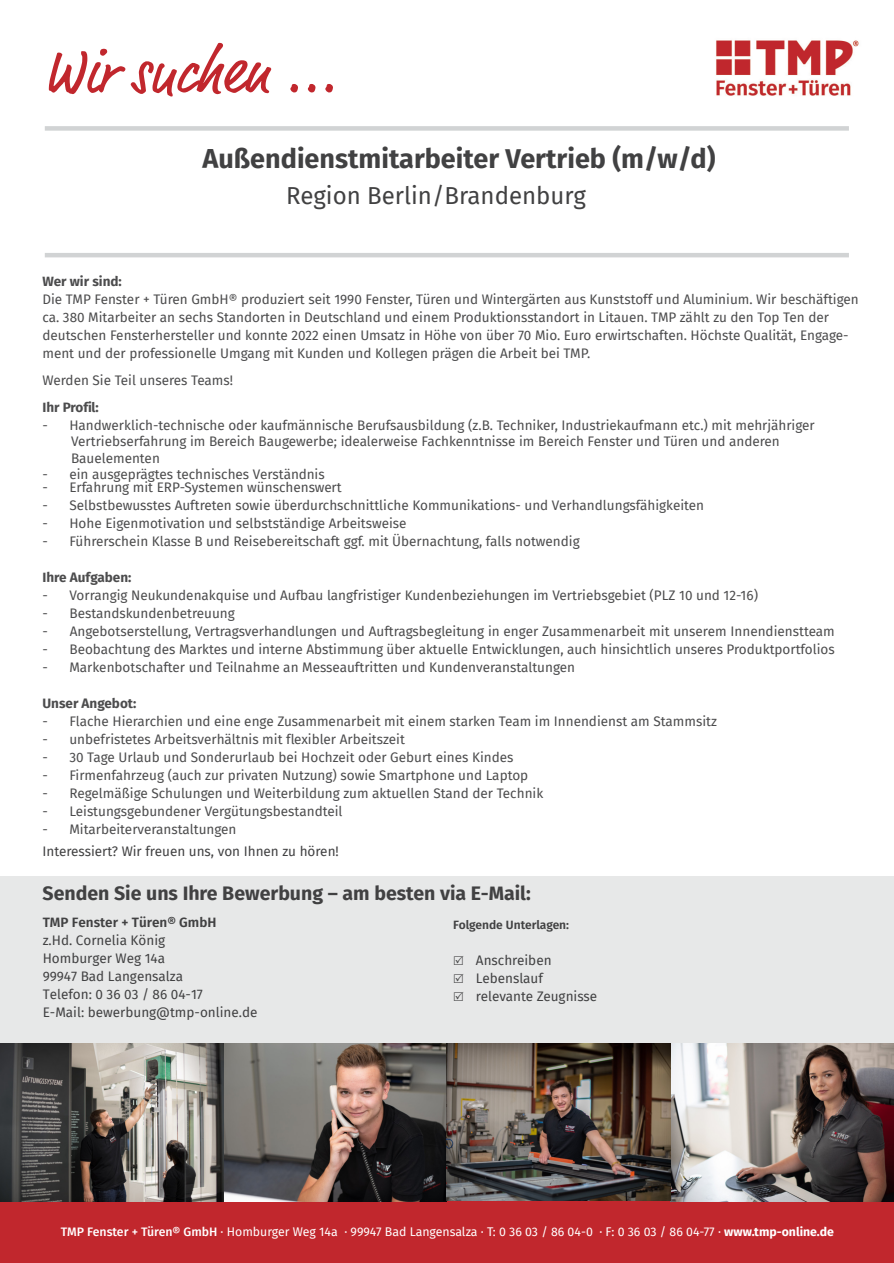
<style>
.page{position:relative;width:894px;height:1263px;background:#fff}
.page>*{position:absolute;margin:0;border:0;box-sizing:border-box;transform-origin:0 0}
.t1{font:61.5px "Market Pro";color:#c1272d}
.t2{font:700 27px "Fira Sans";color:#414142}
.t3{font:24px "Fira Sans";color:#414142}
.t4{font:700 19.5px "Fira Sans";color:#414142}
.t5{font:13.5px/18px "Fira Sans";color:#4c4c4d}
.t6{font:13.5px/18px "Fira Sans";color:#414142}
.t7{font:700 13.5px "Fira Sans";color:#4c4c4d}
.t8{font:600 13.5px "Fira Sans";color:#414142}
.t9{font:700 13.5px "Fira Sans";letter-spacing:-.02em;color:#4c4c4d}
.t10{font:12.3px "Fira Sans";color:#fff}
.t11{font:600 12px "Fira Sans";color:#414142}
.s1{font-style:inherit}
.s2{font-weight:500}
.s3{font-weight:700}
</style>
<div class="page">
<div style="left:0;top:876px;width:893px;height:167px;background:#e7e8e8"></div>
<div style="left:0;top:1201px;width:893px;height:62px;background:#c1272d"></div>
<div style="left:45px;top:126px;width:803px;height:5px;background:#d1d3d4"></div>
<hr style="left:45px;top:253px;width:803px;height:4px;background:#d1d3d4">
<img style="left:0;top:1043px;width:893px;height:158px">
<img style="left:716px;top:40px;width:143px;height:56px">
<h1 class="t1" style="left:43px;top:31px;width:296px">Wir suchen ...</h1>
<h2 class="t2" style="left:202px;top:136px;width:514px">Außendienstmitarbeiter Vertrieb (m/w/d)</h2>
<h3 class="t3" style="left:286px;top:177px;width:301px">Region Berlin/Brandenburg</h3>
<p class="t7" style="left:42px;top:270px;width:81px">Wer wir sind:</p>
<p class="t5" style="left:42px;top:290px;width:817px">Die TMP Fenster + Türen GmbH® produziert seit 1990 Fenster, Türen und Wintergärten aus Kunststoff und Aluminium. Wir beschäftigen ca. 380 Mitarbeiter an sechs Standorten in Deutschland und einem Produktionsstandort in Litauen. TMP zählt zu den Top Ten der deutschen Fensterhersteller und konnte 2022 einen Umsatz in Höhe von über 70 Mio. Euro erwirtschaften. Höchste Qualität, Engage&shy;ment und der professionelle Umgang mit Kunden und Kollegen prägen die Arbeit bei TMP.</p>
<p class="t5" style="left:42px;top:371px;width:192px">Werden Sie Teil unseres Teams!</p>
<p class="t9" style="left:42px;top:396px;width:58px">Ihr Profil:</p>
<p class="t5" style="left:71px;top:417px;width:745px;line-height:16.2px;text-indent:-29px">- Handwerklich-technische oder kaufmännische Berufsausbildung (z.B. Techniker, Industriekaufmann etc.) mit mehrjähriger<br>Vertriebserfahrung im Bereich Baugewerbe; idealerweise Fachkenntnisse im Bereich Fenster und Türen und anderen<br>Bauelementen</p>
<p class="t5" style="left:42px;top:465px;width:284px">- ein ausgeprägtes technisches Verständnis</p>
<p class="t5" style="left:42px;top:478px;width:300px">- Erfahrung mit ERP-Systemen wünschenswert</p>
<p class="t5" style="left:42px;top:496px;width:663px">- Selbstbewusstes Auftreten sowie überdurchschnittliche Kommunikations- und Verhandlungsfähigkeiten</p>
<p class="t5" style="left:42px;top:514px;width:365px">- Hohe Eigenmotivation und selbstständige Arbeitsweise</p>
<p class="t5" style="left:42px;top:532px;width:538px">- Führerschein Klasse B und Reisebereitschaft ggf. mit Übernachtung, falls notwendig</p>
<p class="t7" style="left:42px;top:566px;width:90px">Ihre Aufgaben:</p>
<p class="t5" style="left:42px;top:586px;width:716px">- Vorrangig Neukundenakquise und Aufbau langfristiger Kundenbeziehungen im Vertriebsgebiet (PLZ 10 und 12-16)</p>
<p class="t5" style="left:42px;top:604px;width:194px">- Bestandskundenbetreuung</p>
<p class="t5" style="left:42px;top:622px;width:793px">- Angebotserstellung, Vertragsverhandlungen und Auftragsbegleitung in enger Zusammenarbeit mit unserem Innendienstteam</p>
<p class="t5" style="left:42px;top:640px;width:793px">- Beobachtung des Marktes und interne Abstimmung über aktuelle Entwicklungen, auch hinsichtlich unseres Produktportfolios</p>
<p class="t5" style="left:42px;top:658px;width:534px">- Markenbotschafter und Teilnahme an Messeauftritten und Kundenveranstaltungen</p>
<p class="t7" style="left:42px;top:692px;width:95px">Unser Angebot:</p>
<p class="t5" style="left:42px;top:712px;width:675px">- Flache Hierarchien und eine enge Zusammenarbeit mit einem starken Team im Innendienst am Stammsitz</p>
<p class="t5" style="left:42px;top:730px;width:364px">- unbefristetes Arbeitsverhältnis mit flexibler Arbeitszeit</p>
<p class="t5" style="left:42px;top:748px;width:472px">- 30 Tage Urlaub und Sonderurlaub bei Hochzeit oder Geburt eines Kindes</p>
<p class="t5" style="left:42px;top:766px;width:487px">- Firmenfahrzeug (auch zur privaten Nutzung) sowie Smartphone und Laptop</p>
<p class="t5" style="left:42px;top:784px;width:502px">- Regelmäßige Schulungen und Weiterbildung zum aktuellen Stand der Technik</p>
<p class="t5" style="left:42px;top:802px;width:301px">- Leistungsgebundener Vergütungsbestandteil</p>
<p class="t5" style="left:42px;top:820px;width:195px">- Mitarbeiterveranstaltungen</p>
<p class="t6" style="left:42px;top:842px;width:298px">Interessiert? Wir freuen uns, von Ihnen zu hören!</p>
<h3 class="t4" style="left:43px;top:877px;width:489px">Senden Sie uns Ihre Bewerbung – am besten via E-Mail:</h3>
<p class="t8" style="left:43px;top:915px;width:175px">TMP Fenster + Türen® GmbH</p>
<p class="t6" style="left:43px;top:931px;width:216px">z.Hd. Cornelia König<br>Homburger Weg 14a<br>99947 Bad Langensalza<br>Telefon: 0 36 03 / 86 04-17<br>E-Mail: <span class="s1">bewerbung</span>@tmp-online.de</p>
<p class="t11" style="left:453px;top:917px;width:117px">Folgende Unterlagen:</p>
<p class="t6" style="left:453px;top:951px;width:100px">☑ Anschreiben</p>
<p class="t6" style="left:453px;top:969px;width:91px">☑ Lebenslauf</p>
<p class="t6" style="left:453px;top:987px;width:145px">☑ relevante Zeugnisse</p>
<p class="t10" style="left:61px;top:1223px;width:774px"><span class="s2">TMP Fenster + Türen® GmbH</span> · Homburger Weg 14a · 99947 Bad Langensalza · T: 0 36 03 / 86 04-0 · F: 0 36 03 / 86 04-77 · <span class="s3">www.tmp-online.de</span></p>
</div>
